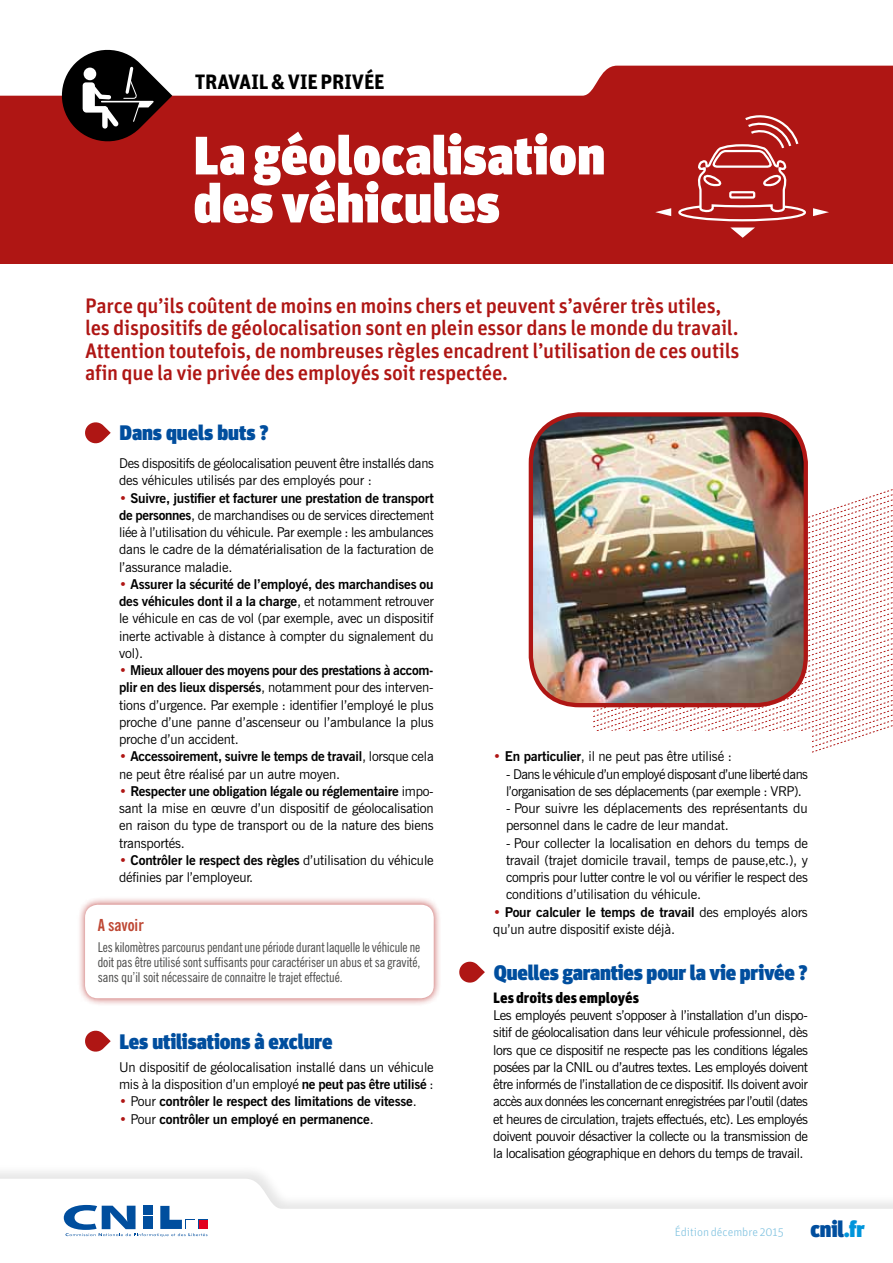
<style>
.page{position:relative;width:893px;height:1263px;background:#fff}
.page>*{position:absolute;margin:0;border:0;box-sizing:border-box;transform-origin:0 0}
.t1{font:900 54px/48px "Unit";letter-spacing:.01em;color:#fff}
.t2{font:500 21px/22.5px "Unit";letter-spacing:-.015em;color:#af1614}
.t3{font:900 21px "Unit";letter-spacing:-.01em;color:#004e9e}
.t4{font:700 21px "Unit";letter-spacing:-.01em;color:#000}
.t5{font:700 condensed 16.5px "News Gothic BT";color:#be4733}
.t6{font:900 15px "Unit";color:#000}
.t7{font:13.5px/17.2px "News Gothic BT";letter-spacing:-.015em;color:#000}
.t8{font:condensed 13.5px/15px "News Gothic BT";color:#494948;text-align:justify}
.t9{font:13.5px/17.2px "News Gothic BT";letter-spacing:-.04em;color:#000}
.t10{font:700 13.5px "News Gothic BT";letter-spacing:-.015em;color:#000}
.t11{font:300 12px "Unit";color:#80c2e0}
.s1{color:#af1614}
.s2{font-weight:700}
.s3{font-weight:400;color:#af1614}
.s4{font-weight:400}
.s5{font-weight:900;font-size:22.5px;color:#004e9e}
.s6{font-weight:900;font-size:22.5px;color:#0095db}
</style>
<div class="page">
<div style="left:0;top:1163px;width:893px;height:100px;background:#000;opacity:.1"></div>
<svg style="left:0;top:1179px;width:893px;height:84px"></svg>
<svg style="left:64px;top:1205px;width:143px;height:32px"></svg>
<div style="left:143px;top:1206px;width:9px;height:9px;background:#004e9e"></div>
<div style="left:186px;top:1220px;width:9px;height:9px;background:#fff"></div>
<svg style="left:198px;top:1220px;width:10px;height:9px"></svg>
<div style="left:199px;top:1220px;width:8px;height:8px;background:#e3001f"></div>
<div style="left:0;top:28px;width:893px;height:236px;background:#af1614"></div>
<svg style="left:0;top:28px;width:893px;height:68px;fill:#fff"></svg>
<svg style="left:57px;top:45px;width:115px;height:97px"></svg>
<svg style="left:593px;top:489px;width:300px;height:264px"></svg>
<svg style="left:85px;top:422px;width:26px;height:22px"></svg>
<svg style="left:85px;top:1030px;width:26px;height:22px"></svg>
<img style="left:531px;top:414px;width:275px;height:291px">
<div style="left:529px;top:412px;width:279px;height:295px;border:4px solid #af1614;border-radius:49px"></div>
<svg style="left:730px;top:227px;width:25px;height:11px"></svg>
<svg style="left:655px;top:208px;width:16px;height:8px"></svg>
<div style="left:678px;top:203px;width:128px;height:18px;border:2px solid #fff;border-radius:50%"></div>
<svg style="left:697px;top:115px;width:132px;height:101px"></svg>
<div style="left:553px;top:731px;width:259px;height:167px;background:#fff"></div>
<svg style="left:459px;top:961px;width:26px;height:22px"></svg>
<div style="left:77px;top:896px;width:365px;height:111px;background:#af1614;opacity:.75"></div>
<div style="left:85px;top:905px;width:349px;height:93px;background:#fff;border-radius:13px"></div>
<h2 class="t4" style="left:195px;top:69px;width:191px">TRAVAIL &amp; VIE PRIVÉE</h2>
<h1 class="t1" style="left:194px;top:131px;width:413px">La géolocalisation des véhicules</h1>
<p class="t2" style="left:85px;top:294px;width:656px">Parce qu’ils coûtent de moins en moins chers et peuvent s’avérer très utiles, les dispositifs de géolocalisation sont en plein essor dans le monde du travail.<br>Attention toutefois, de nombreuses règles encadrent l’utilisation de ces outils afin que la vie privée des employés soit respectée.</p>
<h2 class="t3" style="left:120px;top:420px;width:151px">Dans quels buts ?</h2>
<p class="t7" style="left:119px;top:454px;width:316px">Des dispositifs de géolocalisation peuvent être installés dans des véhicules utilisés par des employés pour :</p>
<p class="t7" style="left:119px;top:489px;width:316px;text-align:justify"><span class="s1">•</span> <span class="s2">Suivre, justifier et facturer une prestation de transport de personnes</span>, de marchandises ou de services directement liée à l’utilisation du véhicule. Par exemple : les ambulances dans le cadre de la dématérialisation de la facturation de l’assurance maladie.</p>
<p class="t7" style="left:119px;top:575px;width:316px;text-align:justify"><span class="s1">•</span> <span class="s2">Assurer la sécurité de l’employé, des marchandises ou des véhicules dont il a la charge</span>, et notamment retrouver le véhicule en cas de vol (par exemple, avec un dispositif inerte activable à distance à compter du signalement du vol).</p>
<p class="t7" style="left:119px;top:661px;width:316px;text-align:justify"><span class="s1">•</span> <span class="s2">Mieux allouer des moyens pour des prestations à accom&shy;plir en des lieux dispersés</span>, notamment pour des interven&shy;tions d’urgence. Par exemple : identifier l’employé le plus proche d’une panne d’ascenseur ou l’ambulance la plus proche d’un accident.</p>
<p class="t7" style="left:119px;top:748px;width:316px"><span class="s1">•</span> <span class="s2">Accessoirement, suivre le temps de travail</span>, lorsque cela ne peut être réalisé par un autre moyen.</p>
<p class="t7" style="left:119px;top:782px;width:316px;text-align:justify"><span class="s1">•</span> <span class="s2">Respecter une obligation légale ou réglementaire</span> impo&shy;sant la mise en œuvre d’un dispositif de géolocalisation en raison du type de transport ou de la nature des biens transportés.</p>
<p class="t7" style="left:119px;top:851px;width:316px"><span class="s1">•</span> <span class="s2">Contrôler le respect des règles</span> d’utilisation du véhicule définies par l’employeur.</p>
<p class="t5" style="left:98px;top:915px;width:47px">A savoir</p>
<p class="t8" style="left:98px;top:940px;width:324px">Les kilomètres parcourus pendant une période durant laquelle le véhicule ne doit pas être utilisé sont suffisants pour caractériser un abus et sa gravité, sans qu’il soit nécessaire de connaitre le trajet effectué.</p>
<h2 class="t3" style="left:120px;top:1028px;width:215px">Les utilisations à exclure</h2>
<p class="t7" style="left:119px;top:1058px;width:316px">Un dispositif de géolocalisation installé dans un véhicule mis à la disposition d’un employé <span class="s2">ne peut pas être utilisé</span> :</p>
<p class="t10" style="left:119px;top:1093px;width:299px"><span class="s3">•</span> <span class="s4">Pour</span> contrôler le respect des limitations de vitesse<span class="s4">.</span></p>
<p class="t10" style="left:119px;top:1110px;width:256px"><span class="s3">•</span> <span class="s4">Pour</span> contrôler un employé en permanence<span class="s4">.</span></p>
<p class="t7" style="left:493px;top:748px;width:240px"><span class="s1">•</span> <span class="s2">En particulier</span>, il ne peut pas être utilisé :</p>
<p class="t9" style="left:506px;top:765px;width:303px">- Dans le véhicule d’un employé disposant d’une liberté dans l’organisation de ses déplacements (par exemple : VRP).</p>
<p class="t7" style="left:506px;top:799px;width:303px">- Pour suivre les déplacements des représentants du personnel dans le cadre de leur mandat.</p>
<p class="t7" style="left:506px;top:834px;width:303px;text-align:justify">- Pour collecter la localisation en dehors du temps de travail (trajet domicile travail, temps de pause,etc.), y compris pour lutter contre le vol ou vérifier le respect des conditions d’utilisation du véhicule.</p>
<p class="t7" style="left:493px;top:903px;width:316px"><span class="s1">•</span> <span class="s2">Pour calculer le temps de travail</span> des employés alors qu’un autre dispositif existe déjà.</p>
<h2 class="t3" style="left:494px;top:959px;width:316px">Quelles garanties pour la vie privée ?</h2>
<p class="t6" style="left:493px;top:988px;width:147px">Les droits des employés</p>
<p class="t7" style="left:493px;top:1006px;width:316px;text-align:justify">Les employés peuvent s’opposer à l’installation d’un dispo&shy;sitif de géolocalisation dans leur véhicule professionnel, dès lors que ce dispositif ne respecte pas les conditions légales posées par la CNIL ou d’autres textes. Les employés doivent être informés de l’installation de ce dispositif. Ils doivent avoir accès aux données les concernant enregistrées par l’outil (dates et heures de circulation, trajets effectués, etc). Les employés doivent pouvoir désactiver la collecte ou la transmission de la localisation géographique en dehors du temps de travail.</p>
<p class="t11" style="left:675px;top:1225px;width:192px">Édition décembre 2015 <span class="s5">cnil</span><span class="s6">.fr</span></p>
</div>
